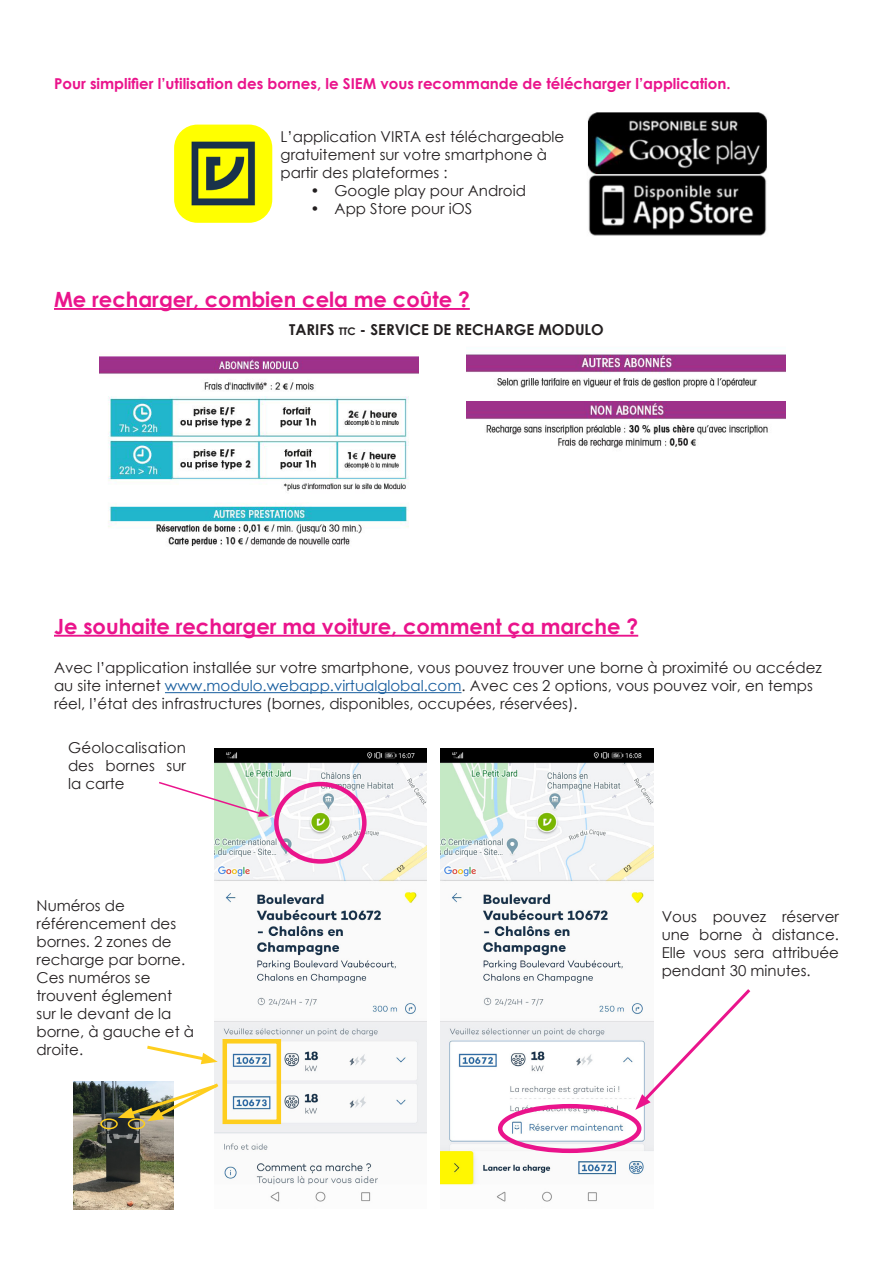
<style>
.page{position:relative;width:893px;height:1263px;background:#fff}
.page>*{position:absolute;margin:0;border:0;box-sizing:border-box;transform-origin:0 0}
.t1{font:700 21px "Century Gothic";color:#ea148c}
.t2{font:15px/18px "Century Gothic";color:#231f20}
.t3{font:700 15px "Century Gothic";color:#ea148c}
.t4{font:700 15px "Century Gothic";color:#231f20}
.s1{font-size:10.5px}
.s2{color:#175d9e}
</style>
<div class="page">
<img style="left:467px;top:354px;width:319px;height:94px">
<img style="left:100px;top:356px;width:319px;height:190px">
<img style="left:174px;top:125px;width:98px;height:98px">
<img style="left:587px;top:112px;width:180px;height:124px">
<hr style="left:54px;top:308px;width:416px;height:2px;background:#ea148c">
<hr style="left:54px;top:635px;width:584px;height:2px;background:#ea148c">
<hr style="left:165px;top:692px;width:297px;height:1px;background:#175d9e">
<img style="left:214px;top:748px;width:213px;height:454px">
<div style="left:274px;top:782px;width:93px;height:82px;border:4px solid #ea148c;border-radius:50%"></div>
<svg style="left:159px;top:781px;width:110px;height:36px"></svg>
<img style="left:441px;top:748px;width:212px;height:454px">
<div style="left:498px;top:1104px;width:143px;height:49px;border:4px solid #ea148c;border-radius:50%"></div>
<svg style="left:635px;top:986px;width:116px;height:124px"></svg>
<div style="left:223px;top:1039px;width:58px;height:85px;border:4px solid #fece1e"></div>
<img style="left:73px;top:1082px;width:101px;height:127px">
<svg style="left:147px;top:1043px;width:71px;height:21px"></svg>
<div style="left:100px;top:1118px;width:18px;height:11px;border:2px solid #fece1e;border-radius:50%"></div>
<div style="left:128px;top:1118px;width:17px;height:11px;border:2px solid #fece1e;border-radius:50%"></div>
<svg style="left:118px;top:1081px;width:104px;height:40px"></svg>
<p class="t3" style="left:54px;top:72px;width:678px">Pour simplifier l’utilisation des bornes, le SIEM vous recommande de télécharger l’application.</p>
<p class="t2" style="left:281px;top:128px;width:285px">L’application VIRTA est téléchargeable gratuitement sur votre smartphone à partir des plateformes :</p>
<p class="t2" style="left:310px;top:182px;width:217px">• Google play pour Android</p>
<p class="t2" style="left:310px;top:200px;width:164px">• App Store pour iOS</p>
<p class="t1" style="left:54px;top:283px;width:417px">Me recharger, combien cela me coûte ?</p>
<p class="t4" style="left:289px;top:318px;width:316px">TARIFS <span class="s1">TTC</span> - SERVICE DE RECHARGE MODULO</p>
<p class="t1" style="left:54px;top:610px;width:586px">Je souhaite recharger ma voiture, comment ça marche ?</p>
<p class="t2" style="left:54px;top:658px;width:769px">Avec l’application installée sur votre smartphone, vous pouvez trouver une borne à proximité ou accédez au site internet <span class="s2">www.modulo.webapp.virtualglobal.com</span>. Avec ces 2 options, vous pouvez voir, en temps réel, l’état des infrastructures (bornes, disponibles, occupées, réservées).</p>
<p class="t2" style="left:68px;top:738px;width:119px;text-align:justify">Géolocalisation des bornes sur la carte</p>
<p class="t2" style="left:37px;top:896px;width:159px">Numéros de référencement des bornes. 2 zones de recharge par borne.<br>Ces numéros se trouvent églement sur le devant de la borne, à gauche et à droite.</p>
<p class="t2" style="left:662px;top:907px;width:179px;text-align:justify">Vous pouvez réserver une borne à distance.<br>Elle vous sera attribuée pendant 30 minutes.</p>
</div>
